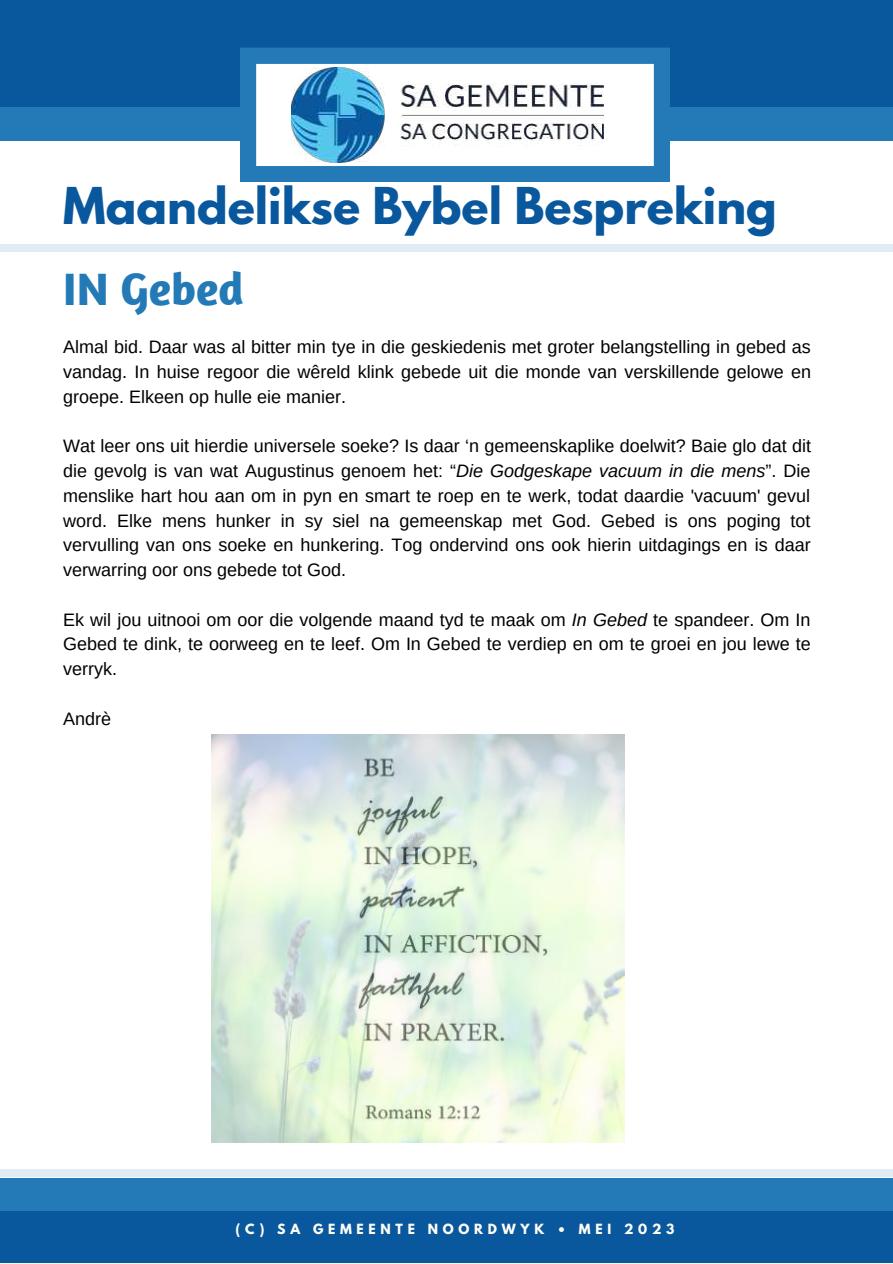
<style>
.page{position:relative;width:893px;height:1264px;background:#fff}
.page>*{position:absolute;margin:0;border:0;box-sizing:border-box;transform-origin:0 0}
.t1{font:700 46.5px "Amaranth";color:#247ab6}
.t2{font:700 45px "League Spartan";color:#09589e}
.t3{font:18px/24.8px "Arimo";color:#000;text-align:justify}
.t4{font:700 12.45px "League Spartan";letter-spacing:.38em;color:#fffef5}
.s1{font-style:italic}
</style>
<div class="page">
<div style="left:0;top:0;width:892px;height:1262px;background:#09589e"></div>
<div style="left:0;top:120px;width:892px;height:1077px;background:#fff"></div>
<div style="left:0;top:1177px;width:892px;height:33px;background:#247ab6"></div>
<div style="left:0;top:107px;width:892px;height:33px;background:#247ab6"></div>
<svg style="left:240px;top:48px;width:429px;height:134px;fill:#247ab6"></svg>
<img style="left:291px;top:68px;width:312px;height:94px">
<div style="left:0;top:245px;width:892px;height:6px;background:#e0ecf4"></div>
<div style="left:0;top:1169px;width:892px;height:7px;background:#e0ecf4"></div>
<img style="left:211px;top:734px;width:413px;height:408px">
<h2 class="t2" style="left:63px;top:184px;width:715px">Maandelikse Bybel Bespreking</h2>
<h1 class="t1" style="left:63px;top:259px;width:182px">IN Gebed</h1>
<p class="t3" style="left:63px;top:335px;width:749px">Almal bid. Daar was al bitter min tye in die geskiedenis met groter belangstelling in gebed as vandag. In huise regoor die wêreld klink gebede uit die monde van verskillende gelowe en groepe. Elkeen op hulle eie manier.</p>
<p class="t3" style="left:63px;top:434px;width:749px">Wat leer ons uit hierdie universele soeke? Is daar ‘n gemeenskaplike doelwit? Baie glo dat dit die gevolg is van wat Augustinus genoem het: “<span class="s1">Die Godgeskape vacuum in die mens</span>”. Die menslike hart hou aan om in pyn en smart te roep en te werk, todat daardie 'vacuum' gevul word. Elke mens hunker in sy siel na gemeenskap met God. Gebed is ons poging tot vervulling van ons soeke en hunkering. Tog ondervind ons ook hierin uitdagings en is daar verwarring oor ons gebede tot God.</p>
<p class="t3" style="left:63px;top:607px;width:748px">Ek wil jou uitnooi om oor die volgende maand tyd te maak om <span class="s1">In Gebed</span> te spandeer. Om In Gebed te dink, te oorweeg en te leef. Om In Gebed te verdiep en om te groei en jou lewe te verryk.</p>
<p class="t3" style="left:63px;top:706px;width:49px">Andrè</p>
<p class="t4" style="left:235px;top:1222px;width:440px">(C) SA GEMEENTE NOORDWYK • MEI 2023</p>
</div>
